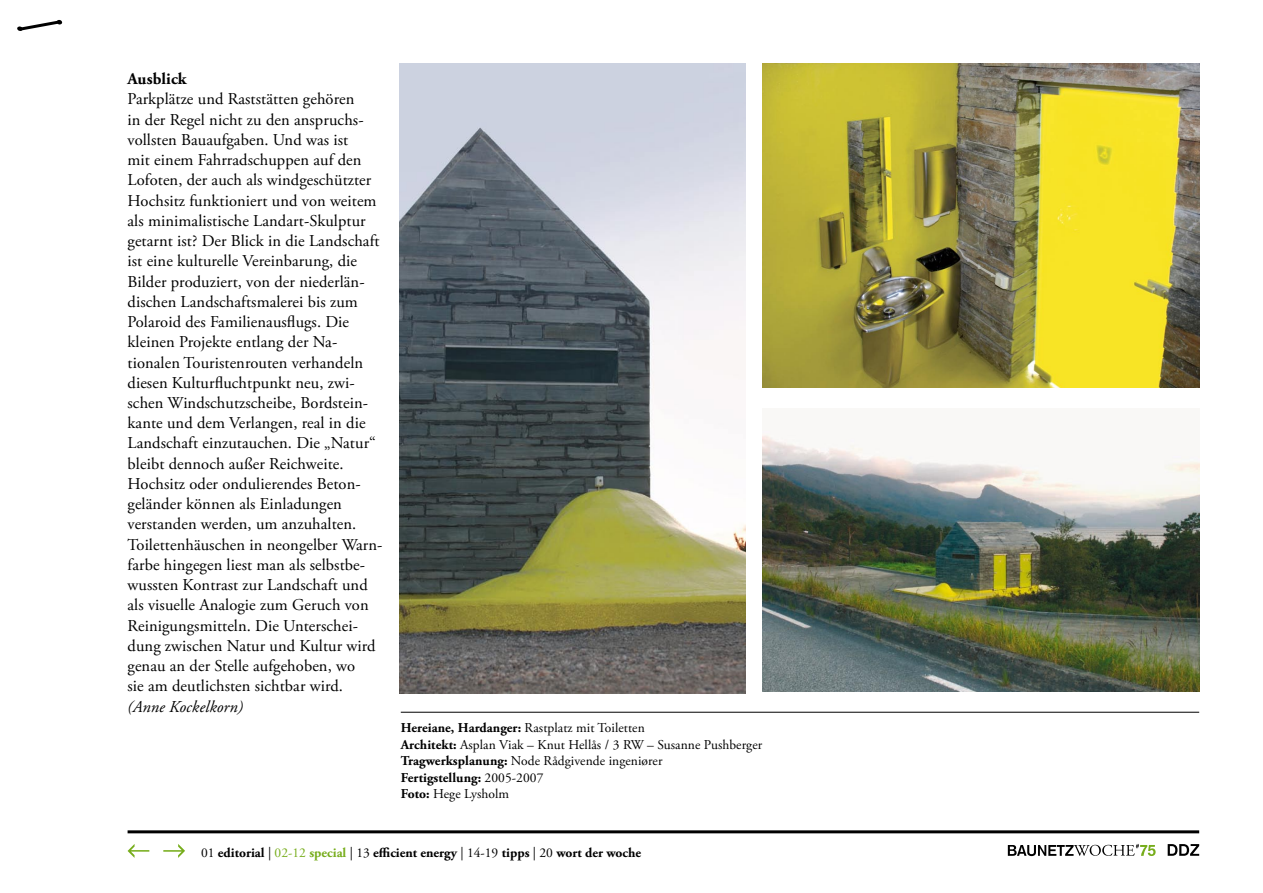
<style>
.page{position:relative;width:1263px;height:893px;background:#fff}
.page>*{position:absolute;margin:0;border:0;box-sizing:border-box;transform-origin:0 0}
.t1{font:16.5px/20.2px "Adobe Garamond Pro";letter-spacing:.005em;color:#000}
.t2{font:italic 16.5px "Adobe Garamond Pro";letter-spacing:.005em;color:#000}
.t3{font:700 16.5px "Adobe Garamond Pro";letter-spacing:.005em;color:#000}
.t4{font:13.5px/16.5px "Adobe Garamond Pro";letter-spacing:.005em;color:#000}
.t5{font:700 13.5px "Adobe Garamond Pro";color:#000}
.s1{font-weight:700}
.s2{font-weight:400}
.s3{font-weight:400;color:#77ad1c}
.s4{color:#77ad1c}
</style>
<div class="page">
<svg style="left:17px;top:20px;width:46px;height:11px"></svg>
<hr style="left:128px;top:830px;width:1071px;height:3px;background:#000">
<svg style="left:128px;top:844px;width:21px;height:14px"></svg>
<svg style="left:163px;top:844px;width:22px;height:14px"></svg>
<svg style="left:1168px;top:844px;width:31px;height:12px"></svg>
<svg style="left:1008px;top:844px;width:147px;height:12px"></svg>
<img style="left:763px;top:64px;width:436px;height:324px">
<img style="left:400px;top:64px;width:346px;height:629px">
<img style="left:763px;top:434px;width:436px;height:258px">
<hr style="left:401px;top:712px;width:798px;height:1px;background:#000">
<p class="t3" style="left:128px;top:69px;width:61px">Ausblick</p>
<p class="t1" style="left:128px;top:90px;width:256px">Parkplätze und Raststätten gehören<br>in der Regel nicht zu den anspruchs&shy;vollsten Bauaufgaben. Und was ist<br>mit einem Fahrradschuppen auf den Lofoten, der auch als windgeschützter Hochsitz funktioniert und von weitem als minimalistische Landart-Skulptur getarnt ist? Der Blick in die Landschaft ist eine kulturelle Vereinbarung, die Bilder produziert, von der niederlän&shy;dischen Landschaftsmalerei bis zum Polaroid des Familienausflugs. Die kleinen Projekte entlang der Na&shy;tionalen Touristenrouten verhandeln diesen Kulturfluchtpunkt neu, zwi&shy;schen Windschutzscheibe, Bordstein&shy;kante und dem Verlangen, real in die Landschaft einzutauchen. Die „Natur“ bleibt dennoch außer Reichweite.<br>Hochsitz oder ondulierendes Beton&shy;geländer können als Einladungen verstanden werden, um anzuhalten.<br>Toilettenhäuschen in neongelber Warn&shy;farbe hingegen liest man als selbstbe&shy;wussten Kontrast zur Landschaft und als visuelle Analogie zum Geruch von Reinigungsmitteln. Die Unterschei&shy;dung zwischen Natur und Kultur wird genau an der Stelle aufgehoben, wo<br>sie am deutlichsten sichtbar wird.</p>
<p class="t2" style="left:128px;top:697px;width:117px">(Anne Kockelkorn)</p>
<p class="t4" style="left:401px;top:720px;width:363px"><span class="s1">Hereiane, Hardanger:</span> Rastplatz mit Toiletten<br><span class="s1">Architekt:</span> Asplan Viak – Knut Hellås / 3 RW – Susanne Pushberger <span class="s1">Tragwerksplanung:</span> Node Rådgivende ingeniører<br><span class="s1">Fertigstellung:</span> 2005-2007<br><span class="s1">Foto:</span> Hege Lysholm</p>
<p class="t5" style="left:201px;top:845px;width:442px"><span class="s2">01</span> editorial <span class="s2">|</span> <span class="s3">02-12</span> <span class="s4">special</span> <span class="s2">| 13</span> efficient energy <span class="s2">| 14-19</span> tipps <span class="s2">| 20</span> wort der woche</p>
</div>
